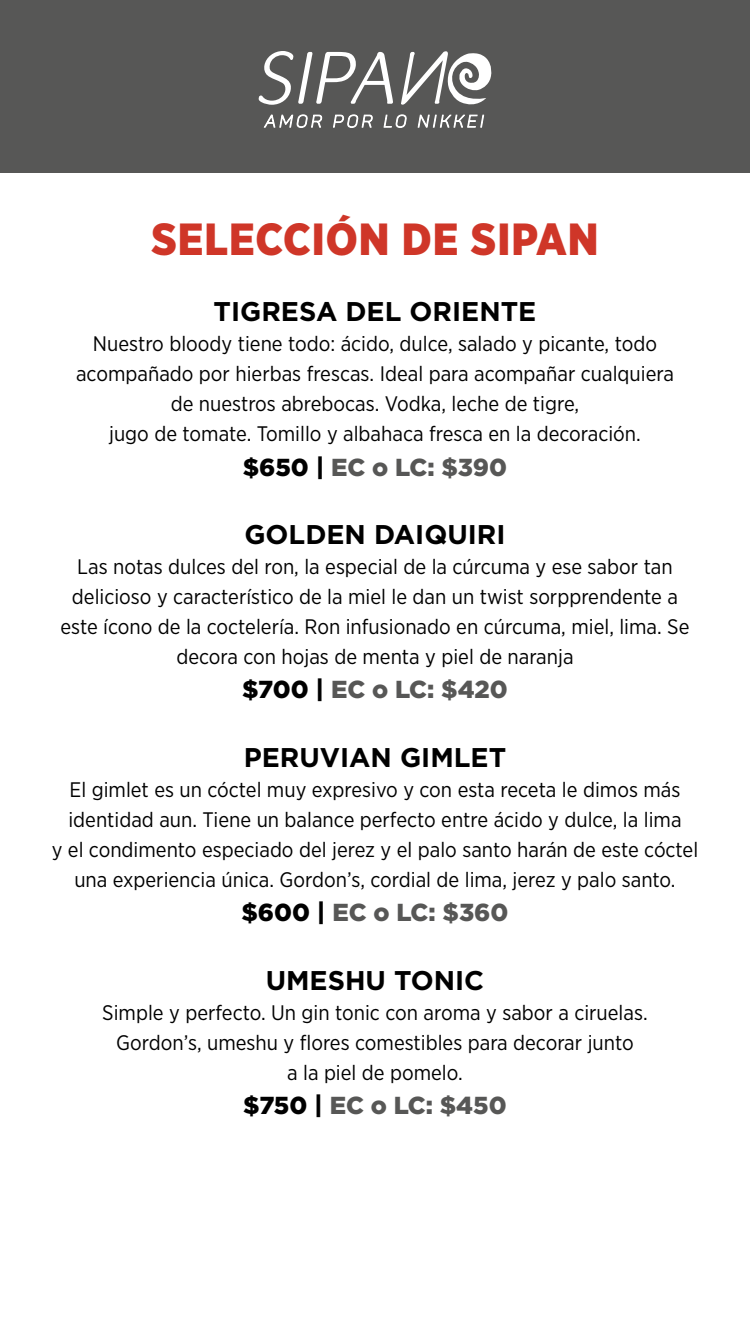
<style>
.page{position:relative;width:750px;height:1334px;background:#fff}
.page>*{position:absolute;margin:0;border:0;box-sizing:border-box;transform-origin:0 0}
.t1{font:900 45px "Gotham Narrow";letter-spacing:.02em;color:#cf3628}
.t2{font:700 27px "Gotham";color:#000}
.t3{font:900 24.6px "Gotham";color:#575756}
.t4{font:21px/30px "Gotham Narrow";color:#000;text-align:center}
.s1{color:#000}
</style>
<div class="page">
<div style="left:0;top:0;width:750px;height:172px;background:#575756"></div>
<svg style="left:258px;top:51px;width:234px;height:77px"></svg>
<h1 class="t1" style="left:152px;top:209px;width:448px">SELECCIÓN DE SIPAN</h1>
<p class="t2" style="left:214px;top:294px;width:324px">TIGRESA DEL ORIENTE</p>
<p class="t4" style="left:76px;top:328px;width:599px">Nuestro bloody tiene todo: ácido, dulce, salado y picante, todo acompañado por hierbas frescas. Ideal para acompañar cualquiera de nuestros abrebocas. Vodka, leche de tigre,<br>jugo de tomate. Tomillo y albahaca fresca en la decoración.</p>
<p class="t3" style="left:243px;top:450px;width:266px"><span class="s1">$650 |</span> EC o LC: $390</p>
<p class="t2" style="left:244px;top:517px;width:263px">GOLDEN DAIQUIRI</p>
<p class="t4" style="left:60px;top:551px;width:631px">Las notas dulces del ron, la especial de la cúrcuma y ese sabor tan delicioso y característico de la miel le dan un twist sorpprendente a este ícono de la coctelería. Ron infusionado en cúrcuma, miel, lima. Se decora con hojas de menta y piel de naranja</p>
<p class="t3" style="left:242px;top:673px;width:267px"><span class="s1">$700 |</span> EC o LC: $420</p>
<p class="t2" style="left:244px;top:740px;width:264px">PERUVIAN GIMLET</p>
<p class="t4" style="left:52px;top:774px;width:648px">El gimlet es un cóctel muy expresivo y con esta receta le dimos más identidad aun. Tiene un balance perfecto entre ácido y dulce, la lima<br>y el condimento especiado del jerez y el palo santo harán de este cóctel una experiencia única. Gordon’s, cordial de lima, jerez y palo santo.</p>
<p class="t3" style="left:242px;top:896px;width:268px"><span class="s1">$600 |</span> EC o LC: $360</p>
<p class="t2" style="left:266px;top:963px;width:220px">UMESHU TONIC</p>
<p class="t4" style="left:102px;top:997px;width:547px">Simple y perfecto. Un gin tonic con aroma y sabor a ciruelas.<br>Gordon’s, umeshu y flores comestibles para decorar junto<br>a la piel de pomelo.</p>
<p class="t3" style="left:243px;top:1089px;width:265px"><span class="s1">$750 |</span> EC o LC: $450</p>
</div>
